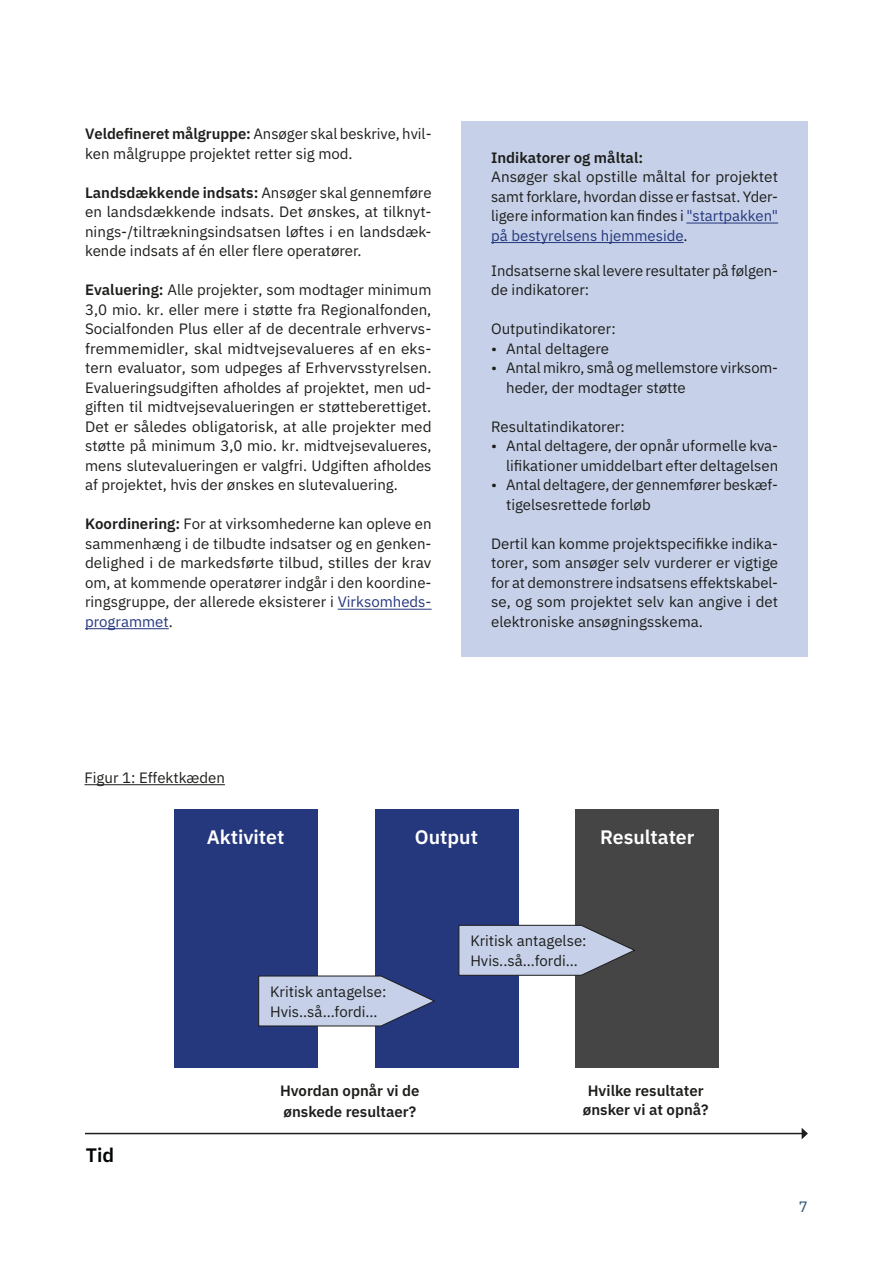
<style>
.page{position:relative;width:893px;height:1263px;background:#fff}
.page>*{position:absolute;margin:0;border:0;box-sizing:border-box;transform-origin:0 0}
.t1{font:600 19.5px "IBM Plex Sans";color:#fff}
.t2{font:600 19.5px "IBM Plex Sans";color:#010203}
.t3{font:15px/19.5px "IBM Plex Sans";color:#1d1d1b}
.t4{font:600 15px/21.1px "IBM Plex Sans";color:#1d1d1b}
.t5{font:15px "IBM Plex Sans";color:#2a516f}
.s1{font-weight:600}
.s2{color:#25377d}
</style>
<div class="page">
<hr style="left:338px;top:609px;width:94px;height:1px;background:#25377d">
<hr style="left:85px;top:628px;width:84px;height:1px;background:#25377d">
<div style="left:461px;top:121px;width:347px;height:536px;background:#c6d1e9"></div>
<hr style="left:686px;top:223px;width:92px;height:1px;background:#25377d">
<hr style="left:491px;top:242px;width:193px;height:1px;background:#25377d">
<div style="left:174px;top:810px;width:143px;height:258px;background:#25377d"></div>
<div style="left:375px;top:810px;width:143px;height:258px;background:#25377d"></div>
<div style="left:576px;top:810px;width:143px;height:258px;background:#454545"></div>
<hr style="left:85px;top:1133px;width:717px;height:1px;background:#1d1d1b">
<svg style="left:802px;top:1128px;width:6px;height:11px"></svg>
<svg style="left:258px;top:975px;width:177px;height:52px"></svg>
<svg style="left:458px;top:924px;width:177px;height:52px"></svg>
<hr style="left:85px;top:784px;width:140px;height:1px;background:#1d1d1b">
<p class="t3" style="left:85px;top:123px;width:348px"><span class="s1">Veldefineret målgruppe:</span> Ansøger skal beskrive, hvil&shy;ken målgruppe projektet retter sig mod.</p>
<p class="t3" style="left:85px;top:181px;width:348px;text-align:justify"><span class="s1">Landsdækkende indsats:</span> Ansøger skal gennemføre en landsdækkende indsats. Det ønskes, at tilknyt&shy;nings-/tiltrækningsindsatsen løftes i en landsdæk&shy;kende indsats af én eller flere operatører.</p>
<p class="t3" style="left:85px;top:279px;width:348px;text-align:justify"><span class="s1">Evaluering:</span> Alle projekter, som modtager minimum 3,0 mio. kr. eller mere i støtte fra Regionalfonden, Socialfonden Plus eller af de decentrale erhvervs&shy;fremmemidler, skal midtvejsevalueres af en eks&shy;tern evaluator, som udpeges af Erhvervsstyrelsen.<br>Evalueringsudgiften afholdes af projektet, men ud&shy;giften til midtvejsevalueringen er støtteberettiget.<br>Det er således obligatorisk, at alle projekter med støtte på minimum 3,0 mio. kr. midtvejsevalueres, mens slutevalueringen er valgfri. Udgiften afholdes af projektet, hvis der ønskes en slutevaluering.</p>
<p class="t3" style="left:85px;top:513px;width:348px;text-align:justify"><span class="s1">Koordinering:</span> For at virksomhederne kan opleve en sammenhæng i de tilbudte indsatser og en genken&shy;delighed i de markedsførte tilbud, stilles der krav om, at kommende operatører indgår i den koordine&shy;ringsgruppe, der allerede eksisterer i <span class="s2">Virksomheds&shy;programmet</span>.</p>
<p class="t4" style="left:491px;top:146px;width:154px">Indikatorer og måltal:</p>
<p class="t3" style="left:491px;top:166px;width:289px;text-align:justify">Ansøger skal opstille måltal for projektet samt forklare, hvordan disse er fastsat. Yder&shy;ligere information kan findes i <span class="s2">"startpakken" på bestyrelsens hjemmeside</span>.</p>
<p class="t3" style="left:491px;top:259px;width:289px">Indsatserne skal levere resultater på følgen&shy;de indikatorer:</p>
<p class="t3" style="left:491px;top:318px;width:126px">Outputindikatorer:</p>
<p class="t3" style="left:491px;top:337px;width:119px">• Antal deltagere</p>
<p class="t3" style="left:506px;top:357px;width:274px;text-indent:-15px">• Antal mikro, små og mellemstore virksom&shy;heder, der modtager støtte</p>
<p class="t3" style="left:491px;top:415px;width:135px">Resultatindikatorer:</p>
<p class="t3" style="left:491px;top:435px;width:289px;text-align:right">• Antal deltagere, der opnår uformelle kva&shy;lifikationer umiddelbart efter deltagelsen</p>
<p class="t3" style="left:506px;top:474px;width:274px;text-indent:-15px">• Antal deltagere, der gennemfører beskæf&shy;tigelsesrettede forløb</p>
<p class="t3" style="left:491px;top:532px;width:289px;text-align:justify">Dertil kan komme projektspecifikke indika&shy;torer, som ansøger selv vurderer er vigtige for at demonstrere indsatsens effektskabel&shy;se, og som projektet selv kan angive i det elektroniske ansøgningsskema.</p>
<p class="t3" style="left:85px;top:766px;width:142px">Figur 1: Effektkæden</p>
<p class="t1" style="left:207px;top:822px;width:79px">Aktivitet</p>
<p class="t1" style="left:415px;top:822px;width:65px">Output</p>
<p class="t1" style="left:600px;top:822px;width:96px">Resultater</p>
<p class="t3" style="left:270px;top:981px;width:118px">Kritisk antagelse:<br>Hvis..så…fordi…</p>
<p class="t3" style="left:470px;top:930px;width:118px">Kritisk antagelse:<br>Hvis..så…fordi…</p>
<h1 class="t2" style="left:86px;top:1140px;width:30px">Tid</h1>
<p class="t4" style="left:280px;top:1078px;width:141px">Hvordan opnår vi de ønskede resultaer?</p>
<p class="t4" style="left:583px;top:1079px;width:127px;line-height:19.5px;text-align:center">Hvilke resultater ønsker vi at opnå?</p>
<p class="t5" style="left:799px;top:1195px;width:10px">7</p>
</div>
